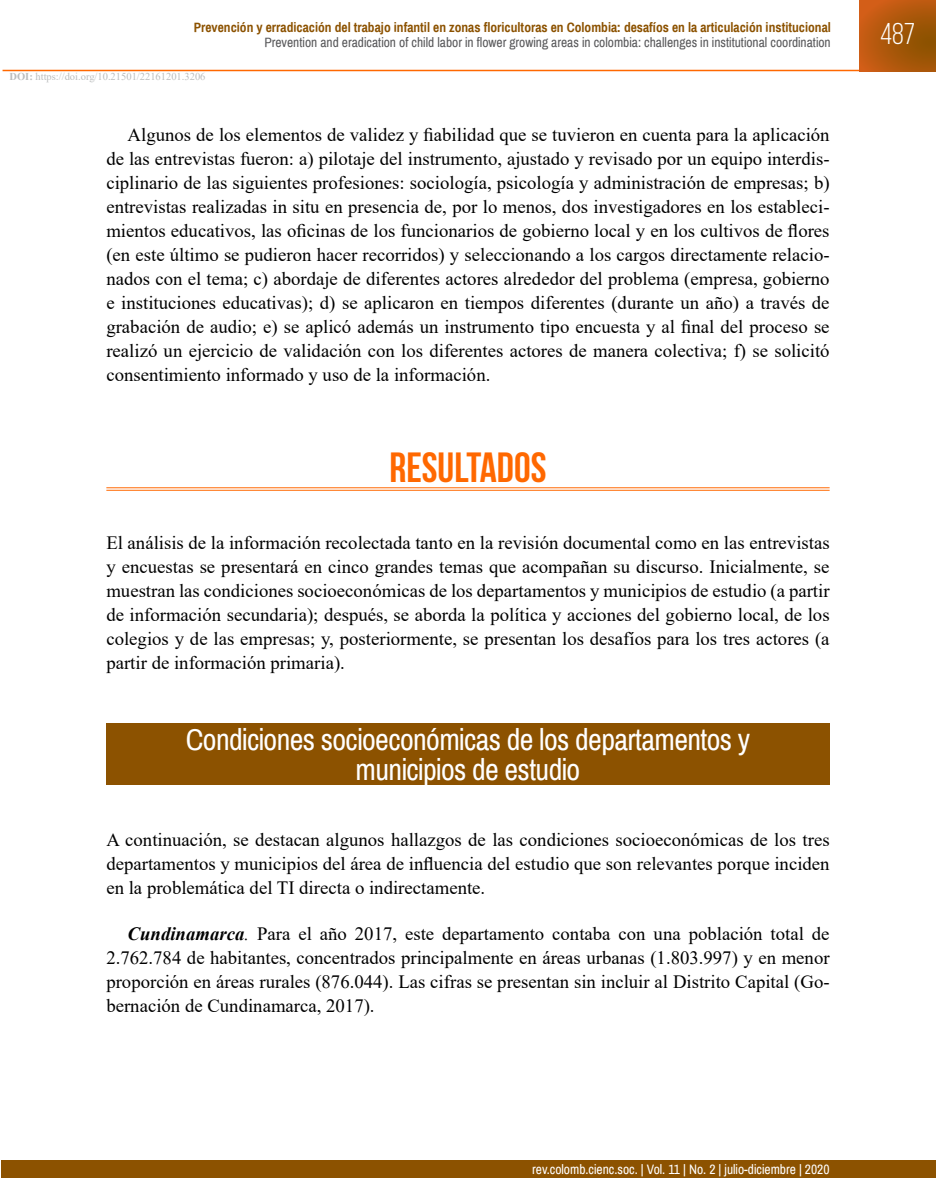
<style>
.page{position:relative;width:936px;height:1191px;background:#fff}
.page>*{position:absolute;margin:0;border:0;box-sizing:border-box;transform-origin:0 0}
.t1{font:700 42px "Bebas Neue";color:#ff6800}
.t2{font:30px/30px "Archivo Narrow";letter-spacing:-.02em;color:#fff;text-align:center}
.t3{font:30px "Bebas Neue";color:#fff}
.t4{font:18.75px/24px "Times New Roman";color:#000;text-align:justify}
.t5{font:700 13.5px "Archivo Narrow";color:#8c5200}
.t6{font:13.5px "Archivo Narrow";color:#58585a}
.t7{font:13.5px "Archivo Narrow";color:#fff}
.t8{font:10.5px "Times New Roman";color:#bbbdbe}
.s1{font-weight:700}
.s2{font-weight:700;font-style:italic}
.s3{font-style:italic}
</style>
<div class="page">
<div style="left:2px;top:1160px;width:933px;height:18px;background:#8c5200"></div>
<hr style="left:3px;top:70px;width:856px;height:1px;background:#ff6800">
<svg style="left:859px;top:0;width:76px;height:71px;background:#b0580c"></svg>
<hr style="left:106px;top:487px;width:723px;height:1px;background:#ff6800">
<hr style="left:106px;top:490px;width:723px;height:1px;background:#ff6800">
<div style="left:106px;top:723px;width:723px;height:62px;background:#8c5200"></div>
<p class="t5" style="left:194px;top:19px;width:638px">Prevención y erradicación del trabajo infantil en zonas floricultoras en Colombia: desafíos en la articulación institucional</p>
<p class="t6" style="left:264px;top:34px;width:568px">Prevention and eradication of child labor in flower growing areas in colombia: challenges in institutional coordination</p>
<p class="t8" style="left:10px;top:69px;width:197px"><span class="s1">DOI:</span> https://doi.org/10.21501/22161201.3206</p>
<p class="t4" style="left:106px;top:122px;width:724px;text-indent:21px">Algunos de los elementos de validez y fiabilidad que se tuvieron en cuenta para la aplicación de las entrevistas fueron: a) pilotaje del instrumento, ajustado y revisado por un equipo interdis&shy;ciplinario de las siguientes profesiones: sociología, psicología y administración de empresas; b) entrevistas realizadas in situ en presencia de, por lo menos, dos investigadores en los estableci&shy;mientos educativos, las oficinas de los funcionarios de gobierno local y en los cultivos de flores (en este último se pudieron hacer recorridos) y seleccionando a los cargos directamente relacio&shy;nados con el tema; c) abordaje de diferentes actores alrededor del problema (empresa, gobierno e instituciones educativas); d) se aplicaron en tiempos diferentes (durante un año) a través de grabación de audio; e) se aplicó además un instrumento tipo encuesta y al final del proceso se realizó un ejercicio de validación con los diferentes actores de manera colectiva; f) se solicitó consentimiento informado y uso de la información.</p>
<h1 class="t1" style="left:389px;top:444px;width:158px">RESULTADOS</h1>
<p class="t4" style="left:106px;top:529px;width:724px">El análisis de la información recolectada tanto en la revisión documental como en las entrevistas y encuestas se presentará en cinco grandes temas que acompañan su discurso. Inicialmente, se muestran las condiciones socioeconómicas de los departamentos y municipios de estudio (a partir de información secundaria); después, se aborda la política y acciones del gobierno local, de los colegios y de las empresas; y, posteriormente, se presentan los desafíos para los tres actores (a partir de información primaria).</p>
<h2 class="t2" style="left:186px;top:725px;width:566px">Condiciones socioeconómicas de los departamentos y municipios de estudio</h2>
<p class="t4" style="left:106px;top:827px;width:724px">A continuación, se destacan algunos hallazgos de las condiciones socioeconómicas de los tres departamentos y municipios del área de influencia del estudio que son relevantes porque inciden en la problemática del TI directa o indirectamente.</p>
<p class="t4" style="left:106px;top:920px;width:724px;text-indent:21px"><span class="s2">Cundinamarca</span><span class="s3">.</span> Para el año 2017, este departamento contaba con una población total de 2.762.784 de habitantes, concentrados principalmente en áreas urbanas (1.803.997) y en menor proporción en áreas rurales (876.044). Las cifras se presentan sin incluir al Distrito Capital (Go&shy;bernación de Cundinamarca, 2017).</p>
<h2 class="t3" style="left:880px;top:18px;width:37px">487</h2>
<p class="t7" style="left:532px;top:1160px;width:299px">rev.colomb.cienc.soc. | Vol. 11 | No. 2 | julio-diciembre | 2020</p>
</div>
